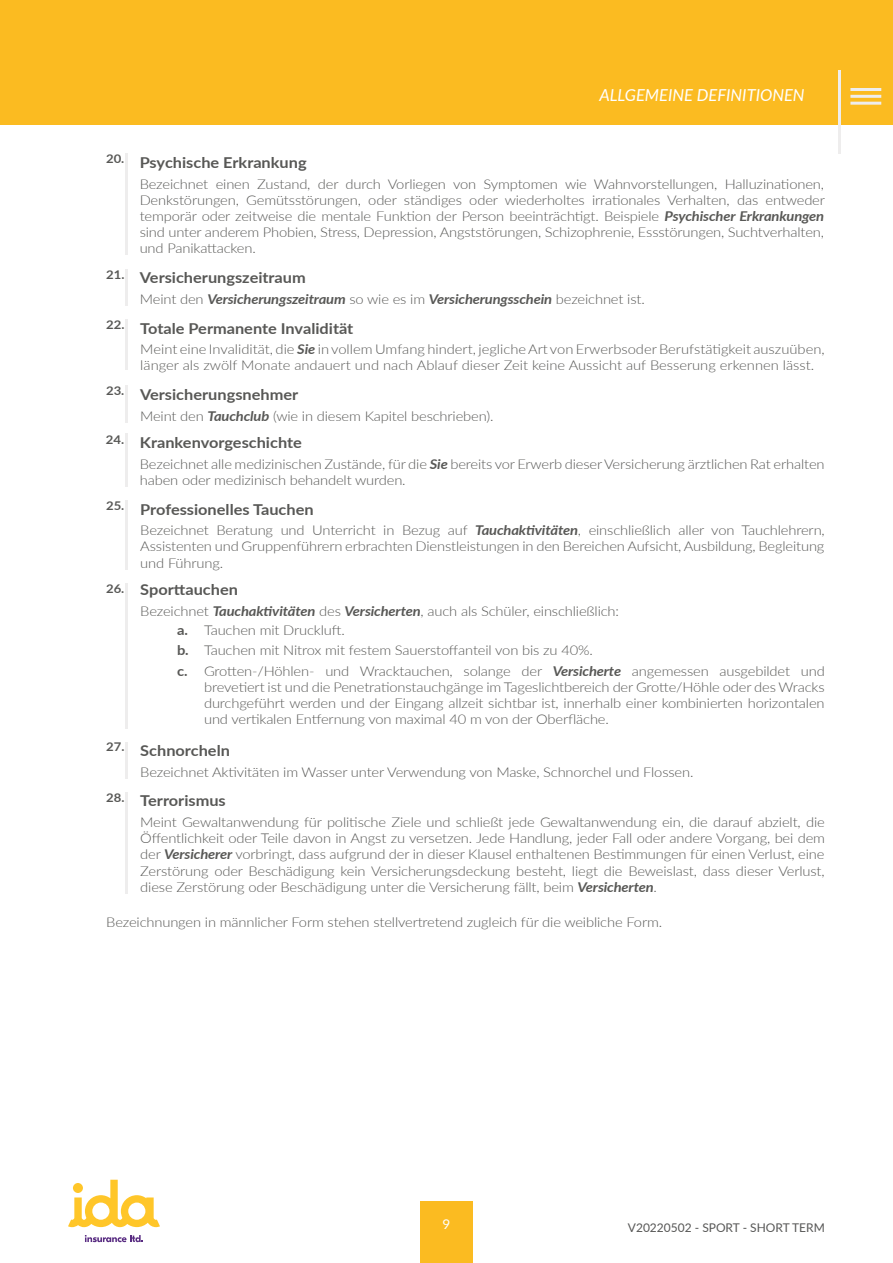
<style>
.page{position:relative;width:893px;height:1263px;background:#fff}
.page>*{position:absolute;margin:0;border:0;box-sizing:border-box;transform-origin:0 0}
.t1{font:italic 16.5px "Lato";color:#fff}
.t2{font:700 15px "Lato";color:#585856;scale:1.09 1}
.t3{font:300 13.5px/16.2px "Lato";letter-spacing:-.01em;color:#585856;scale:1.09 1}
.t4{font:italic 700 13.5px "Lato";letter-spacing:-.01em;color:#585856;scale:1.09 1}
.t5{font:13.5px "Lato";color:#fff}
.t6{font:12px "Lato";color:#575756}
.t7{font:700 12px "Lato";color:#585856;scale:1.09 1}
.s1{font-weight:700;font-style:italic}
.s2{font-weight:300;font-style:normal}
.s3{font-weight:700}
</style>
<div class="page">
<div style="left:420px;top:1201px;width:52px;height:62px;background:#fbbb21"></div>
<svg style="left:68px;top:1180px;width:92px;height:47px"></svg>
<svg style="left:85px;top:1235px;width:58px;height:7px"></svg>
<div style="left:0;top:0;width:893px;height:124px;background:#fbbb21"></div>
<hr style="left:838px;top:71px;width:3px;height:83px;background:#eeeded">
<hr style="left:850px;top:88px;width:31px;height:3px;background:#eeeded">
<hr style="left:850px;top:95px;width:31px;height:3px;background:#eeeded">
<hr style="left:850px;top:102px;width:31px;height:3px;background:#eeeded">
<hr style="left:125px;top:386px;width:3px;height:37px;background:#eeeded">
<hr style="left:125px;top:319px;width:3px;height:50px;background:#eeeded">
<hr style="left:125px;top:154px;width:3px;height:101px;background:#eeeded">
<hr style="left:125px;top:269px;width:3px;height:37px;background:#eeeded">
<hr style="left:125px;top:583px;width:3px;height:145px;background:#eeeded">
<hr style="left:125px;top:434px;width:3px;height:53px;background:#eeeded">
<hr style="left:125px;top:500px;width:3px;height:70px;background:#eeeded">
<hr style="left:125px;top:742px;width:3px;height:37px;background:#eeeded">
<hr style="left:125px;top:792px;width:3px;height:101px;background:#eeeded">
<p class="t1" style="left:599px;top:84px;width:207px">ALLGEMEINE DEFINITIONEN</p>
<p class="t7" style="left:106px;top:152px;width:18px">20.</p>
<p class="t7" style="left:106px;top:267px;width:18px">21.</p>
<p class="t2" style="left:140px;top:153px;width:155px">Psychische Erkrankung</p>
<p class="t3" style="left:140px;top:175px;width:630px;text-align:justify">Bezeichnet einen Zustand, der durch Vorliegen von Symptomen wie Wahnvorstellungen, Halluzinationen, Denkstörungen, Gemütsstörungen, oder ständiges oder wiederholtes irrationales Verhalten, das entweder temporär oder zeitweise die mentale Funktion der Person beeinträchtigt. Beispiele <span class="s1">Psychischer Erkrankungen </span>sind unter anderem Phobien, Stress, Depression, Angststörungen, Schizophrenie, Essstörungen, Suchtverhalten, und Panikattacken.</p>
<p class="t2" style="left:140px;top:269px;width:154px">Versicherungszeitraum</p>
<p class="t4" style="left:140px;top:290px;width:465px"><span class="s2">Meint den</span> Versicherungszeitraum <span class="s2">so wie es im</span> Versicherungsschein <span class="s2">bezeichnet ist.</span></p>
<p class="t2" style="left:106px;top:319px;width:228px"><sup>22.</sup> Totale Permanente Invalidität</p>
<p class="t3" style="left:140px;top:341px;width:629px">Meint eine Invalidität, die <span class="s1">Sie</span> in vollem Umfang hindert, jegliche Art von Erwerbsoder Berufstätigkeit auszuüben, länger als zwölf Monate andauert und nach Ablauf dieser Zeit keine Aussicht auf Besserung erkennen lässt.</p>
<p class="t2" style="left:106px;top:385px;width:178px"><sup>23.</sup> Versicherungsnehmer</p>
<p class="t3" style="left:140px;top:407px;width:326px">Meint den <span class="s1">Tauchclub</span> (wie in diesem Kapitel beschrieben).</p>
<p class="t7" style="left:106px;top:432px;width:18px">24.</p>
<p class="t7" style="left:106px;top:498px;width:18px">25.</p>
<p class="t7" style="left:106px;top:581px;width:18px">26.</p>
<p class="t7" style="left:106px;top:739px;width:18px">27.</p>
<p class="t7" style="left:106px;top:790px;width:18px">28.</p>
<p class="t2" style="left:140px;top:433px;width:150px">Krankenvorgeschichte</p>
<p class="t3" style="left:140px;top:455px;width:630px">Bezeichnet alle medizinischen Zustände, für die <span class="s1">Sie</span> bereits vor Erwerb dieser Versicherung ärztlichen Rat erhalten haben oder medizinisch behandelt wurden.</p>
<p class="t2" style="left:140px;top:500px;width:161px">Professionelles Tauchen</p>
<p class="t3" style="left:140px;top:522px;width:629px;text-align:justify">Bezeichnet Beratung und Unterricht in Bezug auf <span class="s1">Tauchaktivitäten</span>, einschließlich aller von Tauchlehrern, Assistenten und Gruppenführern erbrachten Dienstleistungen in den Bereichen Aufsicht, Ausbildung, Begleitung und Führung.</p>
<p class="t2" style="left:140px;top:580px;width:91px">Sporttauchen</p>
<p class="t3" style="left:177px;top:601px;width:407px;line-height:18.9px;text-indent:-37px">Bezeichnet <span class="s1">Tauchaktivitäten</span> des <span class="s1">Versicherten</span>, auch als Schüler, einschließlich: <span class="s3">a.</span> Tauchen mit Druckluft.</p>
<p class="t3" style="left:177px;top:640px;width:596px;line-height:20.4px"><span class="s3">b.</span> Tauchen mit Nitrox mit festem Sauerstoffanteil von bis zu 40%.<br><span class="s3">c.</span> Grotten-/Höhlen- und Wracktauchen, solange der <span class="s1">Versicherte</span> angemessen ausgebildet und</p>
<p class="t3" style="left:204px;top:678px;width:571px;text-align:justify">brevetiert ist und die Penetrationstauchgänge im Tageslichtbereich der Grotte/Höhle oder des Wracks durchgeführt werden und der Eingang allzeit sichtbar ist, innerhalb einer kombinierten horizontalen und vertikalen Entfernung von maximal 40 m von der Oberfläche.</p>
<p class="t2" style="left:140px;top:741px;width:84px">Schnorcheln</p>
<p class="t3" style="left:140px;top:763px;width:509px">Bezeichnet Aktivitäten im Wasser unter Verwendung von Maske, Schnorchel und Flossen.</p>
<p class="t2" style="left:140px;top:792px;width:80px">Terrorismus</p>
<p class="t3" style="left:140px;top:813px;width:630px;text-align:justify">Meint Gewaltanwendung für politische Ziele und schließt jede Gewaltanwendung ein, die darauf abzielt, die Öffentlichkeit oder Teile davon in Angst zu versetzen. Jede Handlung, jeder Fall oder andere Vorgang, bei dem der <span class="s1">Versicherer</span> vorbringt, dass aufgrund der in dieser Klausel enthaltenen Bestimmungen für einen Verlust, eine Zerstörung oder Beschädigung kein Versicherungsdeckung besteht, liegt die Beweislast, dass dieser Verlust, diese Zerstörung oder Beschädigung unter die Versicherung fällt, beim <span class="s1">Versicherten</span>.</p>
<p class="t3" style="left:106px;top:914px;width:511px">Bezeichnungen in männlicher Form stehen stellvertretend zugleich für die weibliche Form.</p>
<p class="t5" style="left:443px;top:1216px;width:9px">9</p>
<p class="t6" style="left:628px;top:1220px;width:198px">V20220502 - SPORT - SHORT TERM</p>
</div>
